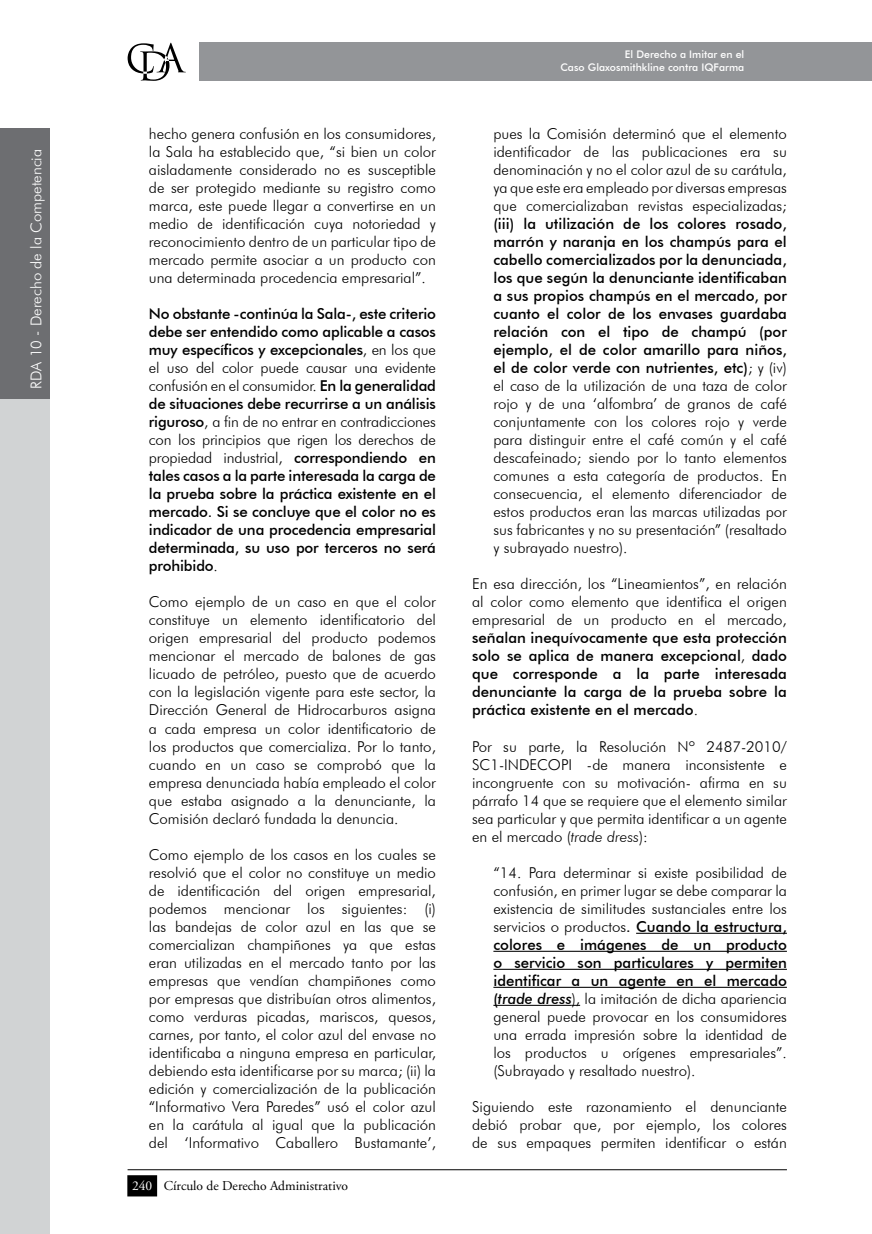
<style>
.page{position:relative;width:872px;height:1234px;background:#fff}
.page>*{position:absolute;margin:0;border:0;box-sizing:border-box;transform-origin:0 0}
.t1{font:300 15px/18px "Futura BT";color:#000;text-align:justify}
.t2{font:500 15px/18px "Futura BT";letter-spacing:-.005em;color:#000;text-align:justify}
.t3{font:300 15px "Futura BT";color:#fff}
.t4{font:13.5px "Adobe Garamond Pro";color:#000}
.t5{font:500 10.5px/12.6px "Futura BT";color:#fff;text-align:right}
.s1{font-weight:300}
.s2{color:#fff}
.s3{font-weight:500}
.s4{font-style:italic}
.s5{font-weight:500;font-style:italic}
</style>
<div class="page">
<div style="left:199px;top:43px;width:673px;height:38px;background:#939598"></div>
<svg style="left:128px;top:43px;width:58px;height:38px"></svg>
<hr style="left:128px;top:1168px;width:659px;height:1px;background:#000">
<div style="left:128px;top:1175px;width:28px;height:20px;background:#000"></div>
<div style="left:127px;top:1174px;width:30px;height:22px;border:2px solid #000"></div>
<div style="left:0;top:395px;width:50px;height:838px;background:#d1d3d4"></div>
<div style="left:0;top:128px;width:50px;height:271px;background:#6d6e71"></div>
<hr style="left:636px;top:932px;width:151px;height:1px;background:#000">
<hr style="left:493px;top:950px;width:294px;height:1px;background:#000">
<hr style="left:493px;top:968px;width:294px;height:1px;background:#000">
<hr style="left:493px;top:986px;width:294px;height:1px;background:#000">
<hr style="left:498px;top:1004px;width:74px;height:1px;background:#000">
<p class="t3" style="left:27px;top:388px;width:241px;rotate:-90deg">RDA 10 - Derecho de la Competencia</p>
<p class="t1" style="left:149px;top:125px;width:289px">hecho genera confusión en los consumidores, la Sala ha establecido que, “si bien un color aisladamente considerado no es susceptible de ser protegido mediante su registro como marca, este puede llegar a convertirse en un medio de identificación cuya notoriedad y reconocimiento dentro de un particular tipo de mercado permite asociar a un producto con una determinada procedencia empresarial”.</p>
<p class="t2" style="left:149px;top:305px;width:289px">No obstante -continúa la Sala-, este criterio debe ser entendido como aplicable a casos muy específicos y excepcionales<span class="s1">, en los que el uso del color puede causar una evidente confusión en el consumidor.</span> En la generalidad de situaciones debe recurrirse a un análisis riguroso<span class="s1">, a fin de no entrar en contradicciones con los principios que rigen los derechos de propiedad industrial,</span> correspondiendo en tales casos a la parte interesada la carga de la prueba sobre la práctica existente en el mercado. Si se concluye que el color no es indicador de una procedencia empresarial determinada, su uso por terceros no será prohibido<span class="s1">.</span></p>
<p class="t1" style="left:149px;top:593px;width:289px">Como ejemplo de un caso en que el color constituye un elemento identificatorio del origen empresarial del producto podemos mencionar el mercado de balones de gas licuado de petróleo, puesto que de acuerdo con la legislación vigente para este sector, la Dirección General de Hidrocarburos asigna a cada empresa un color identificatorio de los productos que comercializa. Por lo tanto, cuando en un caso se comprobó que la empresa denunciada había empleado el color que estaba asignado a la denunciante, la Comisión declaró fundada la denuncia.</p>
<p class="t1" style="left:149px;top:845px;width:289px">Como ejemplo de los casos en los cuales se resolvió que el color no constituye un medio de identificación del origen empresarial, podemos mencionar los siguientes: (i) las bandejas de color azul en las que se comercializan champiñones ya que estas eran utilizadas en el mercado tanto por las empresas que vendían champiñones como por empresas que distribuían otros alimentos, como verduras picadas, mariscos, quesos, carnes, por tanto, el color azul del envase no identificaba a ninguna empresa en particular, debiendo esta identificarse por su marca; (ii) la edición y comercialización de la publicación “I nformativo Vera Paredes” usó el color azul en la carátula al igual que la publicación del ‘I nformativo Caballero Bustamante’,</p>
<p class="t4" style="left:132px;top:1176px;width:218px"><span class="s2">240</span> Círculo de Derecho Administrativo</p>
<p class="t5" style="left:560px;top:48px;width:185px">El Derecho a Imitar en el<br>Caso Glaxosmithkline contra IQFarma</p>
<p class="t1" style="left:493px;top:125px;width:295px">pues la Comisión determinó que el elemento identificador de las publicaciones era su denominación y no el color azul de su carátula, ya que este era empleado por diversas empresas que comercializaban revistas especializadas;</p>
<p class="t1" style="left:493px;top:215px;width:295px"><span class="s3">(iii) la utilización de los colores rosado, marrón y naranja en los champús para el cabello comercializados por la denunciada, los que según la denunciante identificaban a sus propios champús en el mercado, por cuanto el color de los envases guardaba relación con el tipo de champú (por ejemplo, el de color amarillo para niños, el de color verde con nutrientes, etc)</span>; y (iv) el caso de la utilización de una taza de color rojo y de una ‘alfombra’ de granos de café conjuntamente con los colores rojo y verde para distinguir entre el café común y el café descafeinado; siendo por lo tanto elementos comunes a esta categoría de productos. E n consecuencia, el elemento diferenciador de estos productos eran las marcas utilizadas por sus fabricantes y no su presentación” (resaltado y subrayado nuestro).</p>
<p class="t1" style="left:472px;top:575px;width:316px">E n esa dirección, los “Lineamientos”, en relación al color como elemento que identifica el origen empresarial de un producto en el mercado,</p>
<p class="t2" style="left:472px;top:629px;width:316px">señalan inequívocamente que esta protección solo se aplica de manera excepcional<span class="s1">,</span> dado que corresponde a la parte interesada denunciante la carga de la prueba sobre la práctica existente en el mercado<span class="s1">.</span></p>
<p class="t1" style="left:472px;top:737px;width:316px">Por su parte, la Resolución Nº 2487-2010/ SC1-I NDECOPI -de manera inconsistente e incongruente con su motivación- afirma en su párrafo 14 que se requiere que el elemento similar sea particular y que permita identificar a un agente en el mercado (<span class="s4">trade dress</span>):</p>
<p class="t1" style="left:493px;top:863px;width:295px">“14. Para determinar si existe posibilidad de confusión, en primer lugar se debe comparar la existencia de similitudes sustanciales entre los servicios o productos<span class="s3">. Cuando la estructura, colores e imágenes de un producto o servicio son particulares y permiten identificar a un agente en el mercado (</span><span class="s5">trade dress</span>), la imitación de dicha apariencia general puede provocar en los consumidores una errada impresión sobre la identidad de los productos u orígenes empresariales”. (Subrayado y resaltado nuestro).</p>
<p class="t1" style="left:472px;top:1097px;width:316px">Siguiendo este razonamiento el denunciante debió probar que, por ejemplo, los colores de sus empaques permiten identificar o están</p>
</div>
